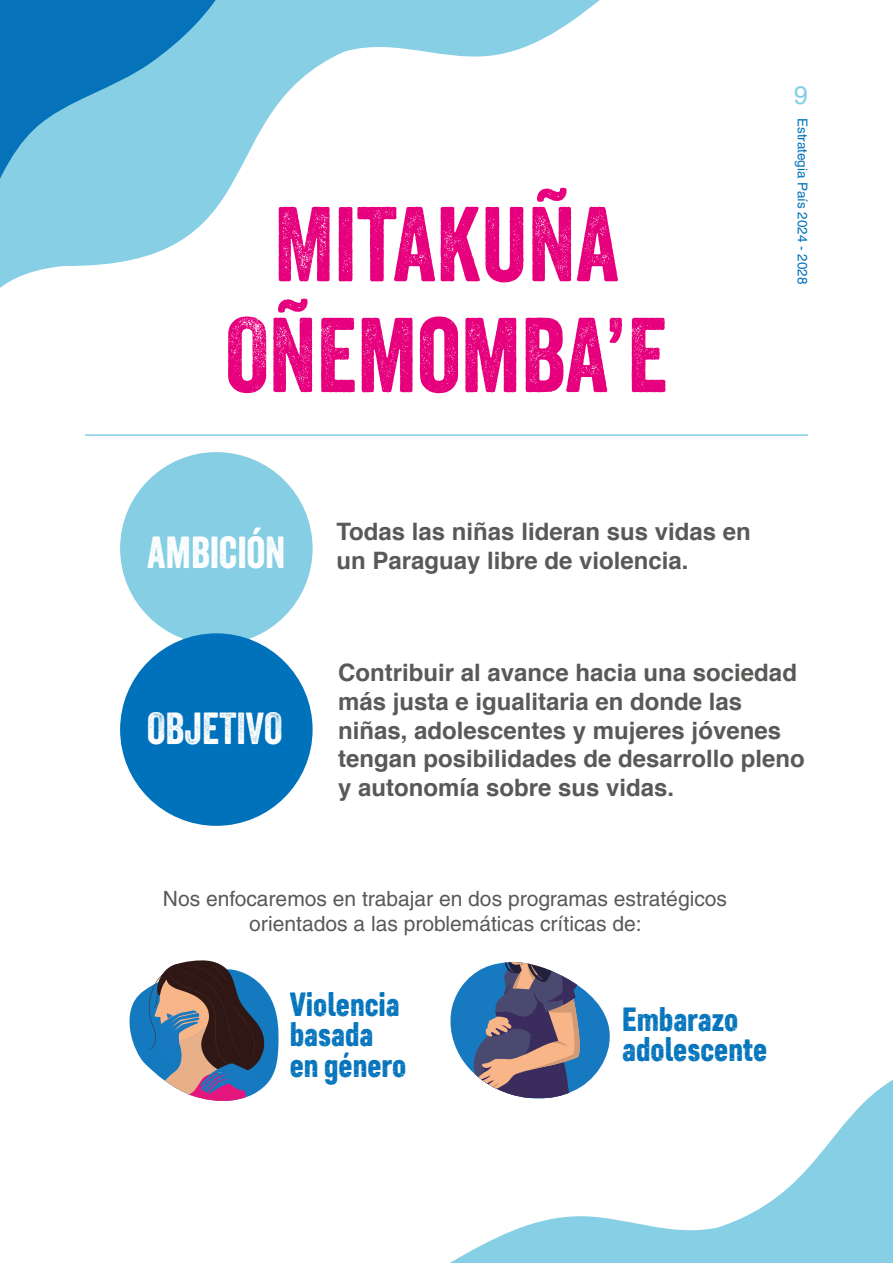
<style>
.page{position:relative;width:893px;height:1263px;background:#fff}
.page>*{position:absolute;margin:0;border:0;box-sizing:border-box;transform-origin:0 0}
.t1{font:102.6px/110.9px "Veneer";color:#e6007d;text-align:center}
.t2{font:43.5px "Veneer";color:#fff}
.t3{font:33.6px/30.6px "Core Paint B3 W01";color:#0072bb}
.t4{font:25.5px "Helvetica";color:#85cee4}
.t5{font:700 24px/28.8px "Helvetica";color:#595957}
.t6{font:21px/25.2px "Helvetica";color:#595957;text-align:center}
.t7{font:13.5px "Helvetica";color:#0072bb}
</style>
<div class="page">
<svg style="left:254px;top:0;width:346px;height:142px"></svg>
<svg style="left:0;top:0;width:254px;height:288px;fill:#86cfe4"></svg>
<svg style="left:450px;top:1080px;width:443px;height:183px"></svg>
<hr style="left:85px;top:434px;width:723px;height:2px;background:#85cee4">
<div style="left:120px;top:452px;width:193px;height:193px;background:#85cee4;border-radius:50%"></div>
<div style="left:120px;top:633px;width:193px;height:193px;background:#0072bb;border-radius:50%"></div>
<svg style="left:129px;top:960px;width:150px;height:141px"></svg>
<svg style="left:450px;top:962px;width:163px;height:139px"></svg>
<h1 class="t1" style="left:225px;top:188px;width:444px">MITAKUÑA<br>OÑEMOMBA’E</h1>
<p class="t4" style="left:794px;top:80px;width:16px">9</p>
<p class="t7" style="left:810px;top:118px;width:168px;rotate:90deg">Estrategia País 2024 - 2028</p>
<h2 class="t2" style="left:147px;top:526px;width:140px">AMBICIÓN</h2>
<p class="t5" style="left:336px;top:518px;width:416px">Todas las niñas lideran sus vidas en un Paraguay libre de violencia.</p>
<h2 class="t2" style="left:147px;top:702px;width:137px">OBJETIVO</h2>
<p class="t5" style="left:338px;top:658px;width:468px">Contribuir al avance hacia una sociedad más justa e igualitaria en donde las niñas, adolescentes y mujeres jóvenes tengan posibilidades de desarrollo pleno y autonomía sobre sus vidas.</p>
<p class="t6" style="left:163px;top:886px;width:566px">Nos enfocaremos en trabajar en dos programas estratégicos orientados a las problemáticas críticas de:</p>
<h3 class="t3" style="left:290px;top:989px;width:118px">Violencia basada en género</h3>
<h3 class="t3" style="left:622px;top:1004px;width:146px">Embarazo adolescente</h3>
</div>
